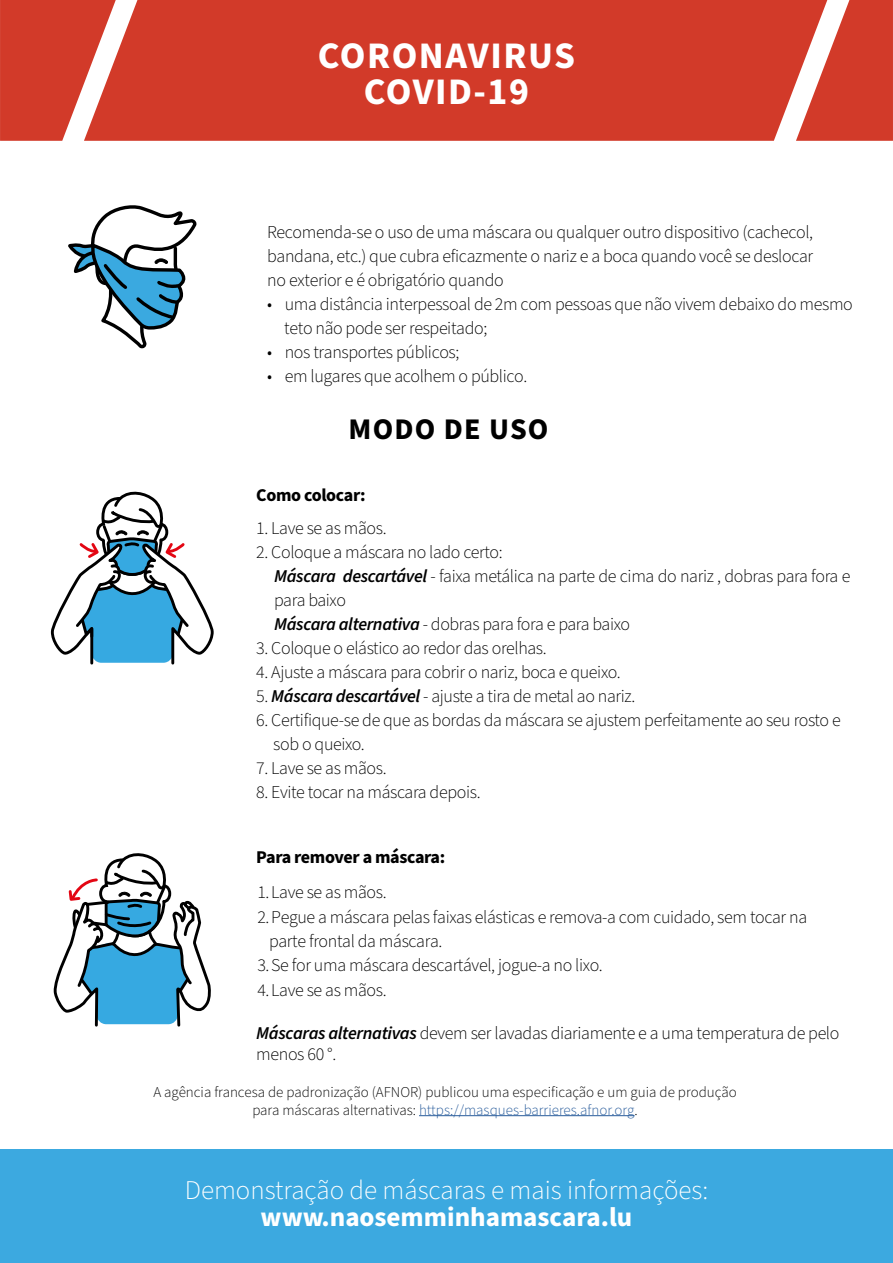
<style>
.page{position:relative;width:893px;height:1263px;background:#fff}
.page>*{position:absolute;margin:0;border:0;box-sizing:border-box;transform-origin:0 0}
.t1{font:700 37.5px/36px "Source Sans Pro";letter-spacing:.04em;color:#fff;text-align:center}
.t2{font:700 30px "Source Sans Pro";letter-spacing:.04em;color:#000}
.t3{font:300 27px "Source Sans Pro";color:#fff}
.t4{font:700 27px "Source Sans Pro";color:#fff}
.t5{font:300 18px/24px "Source Sans Pro";letter-spacing:-.02em;color:#000}
.t6{font:700 18px "Source Sans Pro";letter-spacing:-.02em;color:#000}
.t7{font:300 15px/18px "Source Sans Pro";color:#000;text-align:center}
.s1{font-weight:600;font-style:italic}
.s2{color:#275b9b}
</style>
<div class="page">
<svg style="left:0;top:0;width:84px;height:141px;background:#d44434"></svg>
<div style="left:0;top:1150px;width:893px;height:113px;background:#3ca9e0"></div>
<svg style="left:827px;top:0;width:66px;height:141px;background:#d54839"></svg>
<div style="left:84px;top:0;width:743px;height:141px;background:#d23a29"></div>
<svg style="left:54px;top:853px;width:157px;height:174px"></svg>
<svg style="left:51px;top:492px;width:163px;height:173px"></svg>
<svg style="left:68px;top:205px;width:128px;height:143px"></svg>
<hr style="left:419px;top:1115px;width:215px;height:1px;background:#275b9b">
<h1 class="t1" style="left:318px;top:39px;width:259px">CORONAVIRUS<br>COVID-19</h1>
<p class="t5" style="left:267px;top:221px;width:547px;text-align:justify">Recomenda-se o uso de uma máscara ou qualquer outro dispositivo (cachecol, bandana, etc.) que cubra eficazmente o nariz e a boca quando você se deslocar no exterior e é obrigatório quando</p>
<p class="t5" style="left:284px;top:293px;width:570px;text-indent:-17px">• uma distância interpessoal de 2m com pessoas que não vivem debaixo do mesmo teto não pode ser respeitado;</p>
<p class="t5" style="left:267px;top:341px;width:194px">• nos transportes públicos;</p>
<p class="t5" style="left:267px;top:365px;width:262px">• em lugares que acolhem o público.</p>
<h2 class="t2" style="left:349px;top:409px;width:201px">MODO DE USO</h2>
<p class="t6" style="left:256px;top:483px;width:111px">Como colocar:</p>
<p class="t5" style="left:256px;top:517px;width:132px">1. Lave se as mãos.</p>
<p class="t5" style="left:274px;top:541px;width:578px;text-indent:-18px">2. Coloque a máscara no lado certo:<br><span class="s1">Máscara descartável</span> - faixa metálica na parte de cima do nariz , dobras para fora e para baixo<br><span class="s1">Máscara alternativa</span> - dobras para fora e para baixo</p>
<p class="t5" style="left:256px;top:637px;width:292px">3. Coloque o elástico ao redor das orelhas.</p>
<p class="t5" style="left:256px;top:661px;width:366px">4. Ajuste a máscara para cobrir o nariz, boca e queixo.</p>
<p class="t5" style="left:256px;top:685px;width:380px">5. <span class="s1">Máscara descartável</span> - ajuste a tira de metal ao nariz.</p>
<p class="t5" style="left:273px;top:709px;width:569px;text-indent:-17px">6. Certifique-se de que as bordas da máscara se ajustem perfeitamente ao seu rosto e sob o queixo.</p>
<p class="t5" style="left:256px;top:757px;width:132px">7. Lave se as mãos.</p>
<p class="t5" style="left:256px;top:781px;width:226px">8. Evite tocar na máscara depois.</p>
<p class="t6" style="left:256px;top:844px;width:191px">Para remover a máscara:</p>
<p class="t5" style="left:257px;top:881px;width:131px">1.Lave se as mãos.</p>
<p class="t5" style="left:257px;top:905px;width:551px">2.Pegue a máscara pelas faixas elásticas e remova-a com cuidado, sem tocar na</p>
<p class="t5" style="left:269px;top:929px;width:175px">parte frontal da máscara.</p>
<p class="t5" style="left:257px;top:954px;width:347px">3.Se for uma máscara descartável, jogue-a no lixo.</p>
<p class="t5" style="left:257px;top:978px;width:131px">4.Lave se as mãos.</p>
<p class="t5" style="left:256px;top:1022px;width:585px;line-height:21.6px"><span class="s1">Máscaras alternativas</span> devem ser lavadas diariamente e a uma temperatura de pelo menos 60 °.</p>
<p class="t7" style="left:153px;top:1083px;width:585px">A agência francesa de padronização (AFNOR) publicou uma especificação e um guia de produção para máscaras alternativas: <span class="s2">https://masques-barrieres.afnor.org</span>.</p>
<h3 class="t3" style="left:185px;top:1172px;width:525px">Demonstração de máscaras e mais informações:</h3>
<h3 class="t4" style="left:261px;top:1199px;width:373px">www.naosemminhamascara.lu</h3>
</div>
